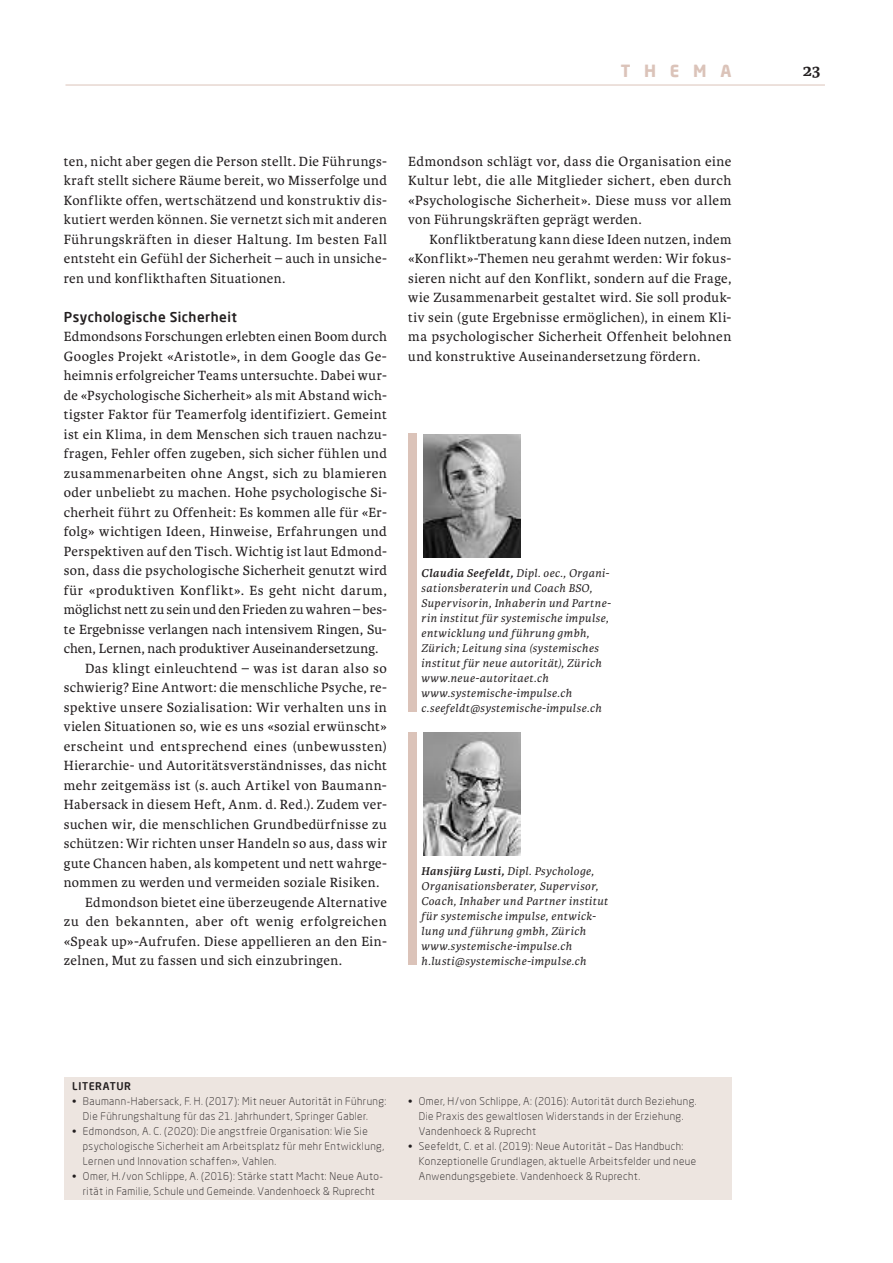
<style>
.page{position:relative;width:893px;height:1263px;background:#fff}
.page>*{position:absolute;margin:0;border:0;box-sizing:border-box;transform-origin:0 0}
.t1{font:700 18px "Karmina Basic";color:#231f20}
.t2{font:700 16.5px "Neo Sans Pro";letter-spacing:.83em;color:#dbc3b9}
.t3{font:14.25px/19.5px "Karmina Basic";letter-spacing:.025em;color:#231f20;text-align:justify}
.t4{font:14.25px "Karmina Basic";letter-spacing:.005em;color:#231f20}
.t5{font:500 13.5px "Neo Sans Pro";letter-spacing:.03em;color:#231f20}
.t6{font:italic 12px/15px "Karmina Basic";letter-spacing:.035em;color:#231f20}
.t7{font:300 10.5px/15px "Neo Sans Pro";letter-spacing:.04em;color:#231f20}
.t8{font:500 10.5px "Neo Sans Pro";letter-spacing:.06em;color:#231f20}
.s1{font-weight:700}
</style>
<div class="page">
<hr style="left:65px;top:85px;width:760px;height:1px;background:#dbc3b9">
<div style="left:408px;top:732px;width:9px;height:233px;background:#dbc3b9"></div>
<img style="left:423px;top:733px;width:98px;height:123px">
<div style="left:408px;top:434px;width:9px;height:278px;background:#dbc3b9"></div>
<img style="left:423px;top:434px;width:98px;height:123px">
<div style="left:64px;top:1077px;width:667px;height:122px;background:#ede5e0"></div>
<p class="t2" style="left:621px;top:60px;width:112px">THEMA</p>
<p class="t3" style="left:64px;top:151px;width:325px">ten, nicht aber gegen die Person stellt. Die Führungs&shy;kraft stellt sichere Räume bereit, wo Misserfolge und Konflikte offen, wertschätzend und konstruktiv dis&shy;kutiert werden können. Sie vernetzt sich mit anderen Führungskräften in dieser Haltung. Im besten Fall entsteht ein Gefühl der Sicherheit – auch in unsiche&shy;ren und konflikthaften Situationen.</p>
<p class="t5" style="left:64px;top:308px;width:175px">Psychologische Sicherheit</p>
<p class="t3" style="left:64px;top:326px;width:325px">Edmondsons Forschungen erlebten einen Boom durch</p>
<p class="t3" style="left:64px;top:346px;width:325px">Googles Projekt «Aristotle», in dem Google das Ge-</p>
<p class="t3" style="left:64px;top:365px;width:325px">heimnis erfolgreicher Teams untersuchte. Dabei wur-</p>
<p class="t3" style="left:64px;top:385px;width:325px">de «Psychologische Sicherheit» als mit Abstand wich-</p>
<p class="t3" style="left:64px;top:404px;width:325px">tigster Faktor für Teamerfolg identifiziert. Gemeint</p>
<p class="t3" style="left:64px;top:424px;width:325px">ist ein Klima, in dem Menschen sich trauen nachzu-</p>
<p class="t3" style="left:64px;top:443px;width:325px">fragen, Fehler offen zugeben, sich sicher fühlen und</p>
<p class="t3" style="left:64px;top:463px;width:325px">zusammenarbeiten ohne Angst, sich zu blamieren</p>
<p class="t3" style="left:64px;top:482px;width:325px">oder unbeliebt zu machen. Hohe psychologische Si-</p>
<p class="t3" style="left:64px;top:502px;width:325px">cherheit führt zu Offenheit: Es kommen alle für «Er-</p>
<p class="t3" style="left:64px;top:521px;width:325px">folg» wichtigen Ideen, Hinweise, Erfahrungen und</p>
<p class="t3" style="left:64px;top:541px;width:325px">Perspektiven auf den Tisch. Wichtig ist laut Edmond-</p>
<p class="t3" style="left:64px;top:560px;width:325px">son, dass die psychologische Sicherheit genutzt wird</p>
<p class="t3" style="left:64px;top:580px;width:325px">für «produktiven Konflikt». Es geht nicht darum,</p>
<p class="t4" style="left:64px;top:601px;width:325px">möglichst nett zu sein und den Frieden zu wahren – bes-</p>
<p class="t3" style="left:64px;top:619px;width:325px">te Ergebnisse verlangen nach intensivem Ringen, Su-</p>
<p class="t4" style="left:64px;top:640px;width:316px">chen, Lernen, nach produktiver Auseinandersetzung.</p>
<p class="t3" style="left:85px;top:658px;width:303px">Das klingt einleuchtend – was ist daran also so</p>
<p class="t3" style="left:64px;top:677px;width:325px">schwierig? Eine Antwort: die menschliche Psyche, re-</p>
<p class="t3" style="left:64px;top:697px;width:325px">spektive unsere Sozialisation: Wir verhalten uns in</p>
<p class="t3" style="left:64px;top:716px;width:325px">vielen Situationen so, wie es uns «sozial erwünscht»</p>
<p class="t3" style="left:64px;top:736px;width:325px">erscheint und entsprechend eines (unbewussten)</p>
<p class="t3" style="left:64px;top:755px;width:325px">Hierarchie- und Autoritätsverständnisses, das nicht</p>
<p class="t3" style="left:64px;top:775px;width:325px">mehr zeitgemäss ist (s. auch Artikel von Baumann-</p>
<p class="t3" style="left:64px;top:794px;width:325px">Habersack in diesem Heft, Anm. d. Red.). Zudem ver-</p>
<p class="t3" style="left:64px;top:814px;width:325px">suchen wir, die menschlichen Grundbedürfnisse zu</p>
<p class="t3" style="left:64px;top:833px;width:325px">schützen: Wir richten unser Handeln so aus, dass wir</p>
<p class="t3" style="left:64px;top:853px;width:325px">gute Chancen haben, als kompetent und nett wahrge-</p>
<p class="t3" style="left:64px;top:872px;width:317px">nommen zu werden und vermeiden soziale Risiken.</p>
<p class="t3" style="left:85px;top:892px;width:303px">Edmondson bietet eine überzeugende Alternative</p>
<p class="t3" style="left:64px;top:911px;width:325px">zu den bekannten, aber oft wenig erfolgreichen</p>
<p class="t3" style="left:64px;top:931px;width:325px">«Speak up»-Aufrufen. Diese appellieren an den Ein-</p>
<p class="t3" style="left:64px;top:950px;width:280px">zelnen, Mut zu fassen und sich einzubringen.</p>
<p class="t3" style="left:408px;top:151px;width:325px">Edmondson schlägt vor, dass die Organisation eine Kultur lebt, die alle Mitglieder sichert, eben durch «Psychologische Sicherheit». Diese muss vor allem von Führungskräften geprägt werden.</p>
<p class="t3" style="left:408px;top:229px;width:325px;text-indent:21px">Konfliktberatung kann diese Ideen nutzen, indem «Konflikt»-Themen neu gerahmt werden: Wir fokus&shy;sieren nicht auf den Konflikt, sondern auf die Frage, wie Zusammenarbeit gestaltet wird. Sie soll produk&shy;tiv sein (gute Ergebnisse ermöglichen), in einem Kli&shy;ma psychologischer Sicherheit Offenheit belohnen und konstruktive Auseinandersetzung fördern.</p>
<p class="t6" style="left:421px;top:565px;width:191px"><span class="s1">Claudia Seefeldt,</span> Dipl. oec., Organi&shy;sationsberaterin und Coach BSO, Supervisorin, Inhaberin und Partne&shy;rin institut für systemische impulse, entwicklung und führung gmbh, Zürich; Leitung sina (systemisches institut für neue autorität), Zürich www.neue-autoritaet.ch www.systemische-impulse.ch c.seefeldt@systemische-impulse.ch</p>
<p class="t6" style="left:421px;top:863px;width:188px"><span class="s1">Hansjürg Lusti,</span> Dipl. Psychologe, Organisationsberater, Supervisor, Coach, Inhaber und Partner institut für systemische impulse, entwick&shy;lung und führung gmbh, Zürich www.systemische-impulse.ch h.lusti@systemische-impulse.ch</p>
<p class="t8" style="left:72px;top:1079px;width:60px">LITERATUR</p>
<p class="t7" style="left:83px;top:1093px;width:305px;text-indent:-11px">• Baumann-Habersack, F. H. (2017): Mit neuer Autorität in Führung:<br>Die Führungshaltung für das 21. Jahrhundert, Springer Gabler.</p>
<p class="t7" style="left:83px;top:1123px;width:303px;text-indent:-11px">• Edmondson, A. C. (2020): Die angstfreie Organisation: Wie Sie psychologische Sicherheit am Arbeitsplatz für mehr Entwicklung,<br>Lernen und Innovation schaffen», Vahlen.</p>
<p class="t7" style="left:72px;top:1168px;width:312px;text-align:center">• Omer, H./von Schlippe, A. (2016): Stärke statt Macht: Neue Auto&shy;rität in Familie, Schule und Gemeinde. Vandenhoeck &amp; Ruprecht</p>
<p class="t7" style="left:419px;top:1093px;width:279px;text-indent:-11px">• Omer, H/von Schlippe, A: (2016): Autorität durch Beziehung.<br>Die Praxis des gewaltlosen Widerstands in der Erziehung.<br>Vandenhoeck &amp; Ruprecht</p>
<p class="t7" style="left:419px;top:1138px;width:279px;text-indent:-11px">• Seefeldt, C. et al. (2019): Neue Autorität – Das Handbuch:<br>Konzeptionelle Grundlagen, aktuelle Arbeitsfelder und neue<br>Anwendungsgebiete. Vandenhoeck &amp; Ruprecht.</p>
<p class="t1" style="left:803px;top:64px;width:19px">23</p>
</div>
